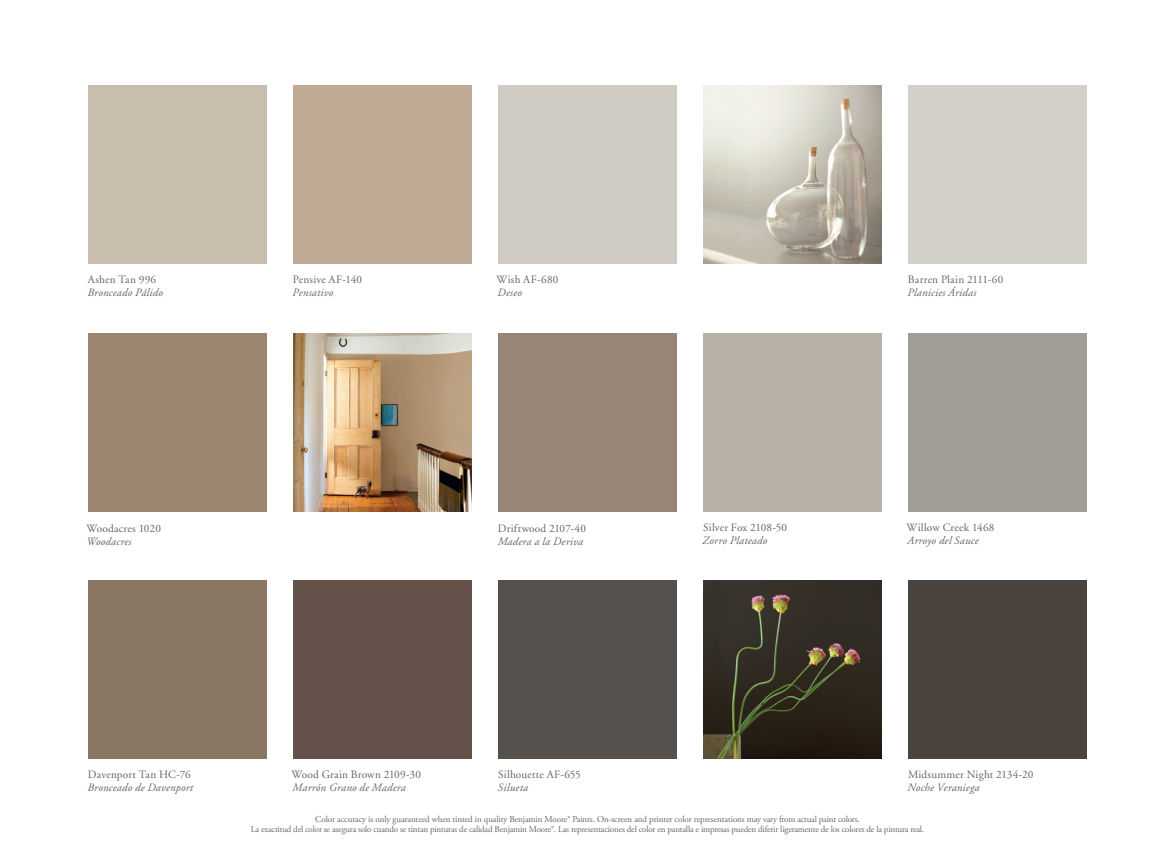
<style>
.page{position:relative;width:1175px;height:864px;background:#fff}
.page>*{position:absolute;margin:0;border:0;box-sizing:border-box;transform-origin:0 0}
.paint_caption_body{font:11.25px "Adobe Garamond";letter-spacing:.015em;color:#646569}
.paint_caption_body_i{font:italic 11.25px "Adobe Garamond";letter-spacing:.02em;color:#646569}
.color_label{font:9px/10.5px "Adobe Garamond Pro";letter-spacing:-.02em;color:#646569;text-align:center}
</style>
<div class="page">
<img style="left:293px;top:333px;width:178px;height:178px">
<img style="left:703px;top:581px;width:178px;height:178px">
<img style="left:703px;top:86px;width:178px;height:178px">
<div style="left:293px;top:86px;width:178px;height:178px;background:#bfaa96"></div>
<div style="left:88px;top:86px;width:179px;height:178px;background:#c9bdae"></div>
<div style="left:498px;top:86px;width:178px;height:178px;background:#d0cbc3"></div>
<div style="left:908px;top:86px;width:178px;height:178px;background:#d3d0ca"></div>
<div style="left:703px;top:333px;width:178px;height:178px;background:#b7b1a7"></div>
<div style="left:498px;top:333px;width:178px;height:178px;background:#988578"></div>
<div style="left:908px;top:333px;width:178px;height:178px;background:#a19c96"></div>
<div style="left:908px;top:581px;width:178px;height:178px;background:#4b433d"></div>
<div style="left:88px;top:581px;width:179px;height:178px;background:#897764"></div>
<div style="left:293px;top:581px;width:178px;height:178px;background:#645149"></div>
<div style="left:498px;top:581px;width:178px;height:178px;background:#57514d"></div>
<div style="left:88px;top:333px;width:179px;height:178px;background:#9c8672"></div>
<p class="paint_caption_body" style="left:88px;top:274px;width:70px">Ashen Tan 996</p>
<p class="paint_caption_body_i" style="left:87px;top:286px;width:77px">Bronceado Pálido</p>
<p class="paint_caption_body" style="left:293px;top:274px;width:71px">Pensive AF-140</p>
<p class="paint_caption_body_i" style="left:292px;top:286px;width:42px">Pensativo</p>
<p class="paint_caption_body" style="left:496px;top:274px;width:63px">Wish AF-680</p>
<p class="paint_caption_body_i" style="left:497px;top:286px;width:26px">Deseo</p>
<p class="paint_caption_body" style="left:908px;top:274px;width:97px">Barren Plain 2111-60</p>
<p class="paint_caption_body_i" style="left:907px;top:286px;width:70px">Planicies Áridas</p>
<p class="paint_caption_body" style="left:86px;top:522px;width:76px">Woodacres 1020</p>
<p class="paint_caption_body_i" style="left:86px;top:535px;width:47px">Woodacres</p>
<p class="paint_caption_body" style="left:498px;top:522px;width:90px">Driftwood 2107-40</p>
<p class="paint_caption_body_i" style="left:497px;top:535px;width:87px">Madera a la Deriva</p>
<p class="paint_caption_body" style="left:703px;top:522px;width:85px">Silver Fox 2108-50</p>
<p class="paint_caption_body_i" style="left:702px;top:534px;width:66px">Zorro Plateado</p>
<p class="paint_caption_body" style="left:906px;top:522px;width:90px">Willow Creek 1468</p>
<p class="paint_caption_body_i" style="left:907px;top:534px;width:73px">Arroyo del Sauce</p>
<p class="paint_caption_body" style="left:88px;top:769px;width:104px">Davenport Tan HC-76</p>
<p class="paint_caption_body_i" style="left:87px;top:781px;width:107px">Bronceado de Davenport</p>
<p class="paint_caption_body" style="left:291px;top:768px;width:131px">Wood Grain Brown 2109-30</p>
<p class="paint_caption_body_i" style="left:293px;top:781px;width:115px">Marrón Grano de Madera</p>
<p class="paint_caption_body" style="left:498px;top:769px;width:84px">Silhouette AF-655</p>
<p class="paint_caption_body_i" style="left:498px;top:782px;width:32px">Silueta</p>
<p class="color_label" style="left:251px;top:814px;width:675px">Color accuracy is only guaranteed when tinted in quality Benjamin Moore® Paints. On-screen and printer color representations may vary from actual paint colors.<br>La exactitud del color se asegura solo cuando se tintan pinturas de calidad Benjamin Moore®. Las representaciones del color en pantalla e impresas pueden diferir ligeramente de los colores de la pintura real.</p>
<p class="paint_caption_body" style="left:908px;top:769px;width:127px">Midsummer Night 2134-20</p>
<p class="paint_caption_body_i" style="left:907px;top:782px;width:73px">Noche Veraniega</p>
</div>
